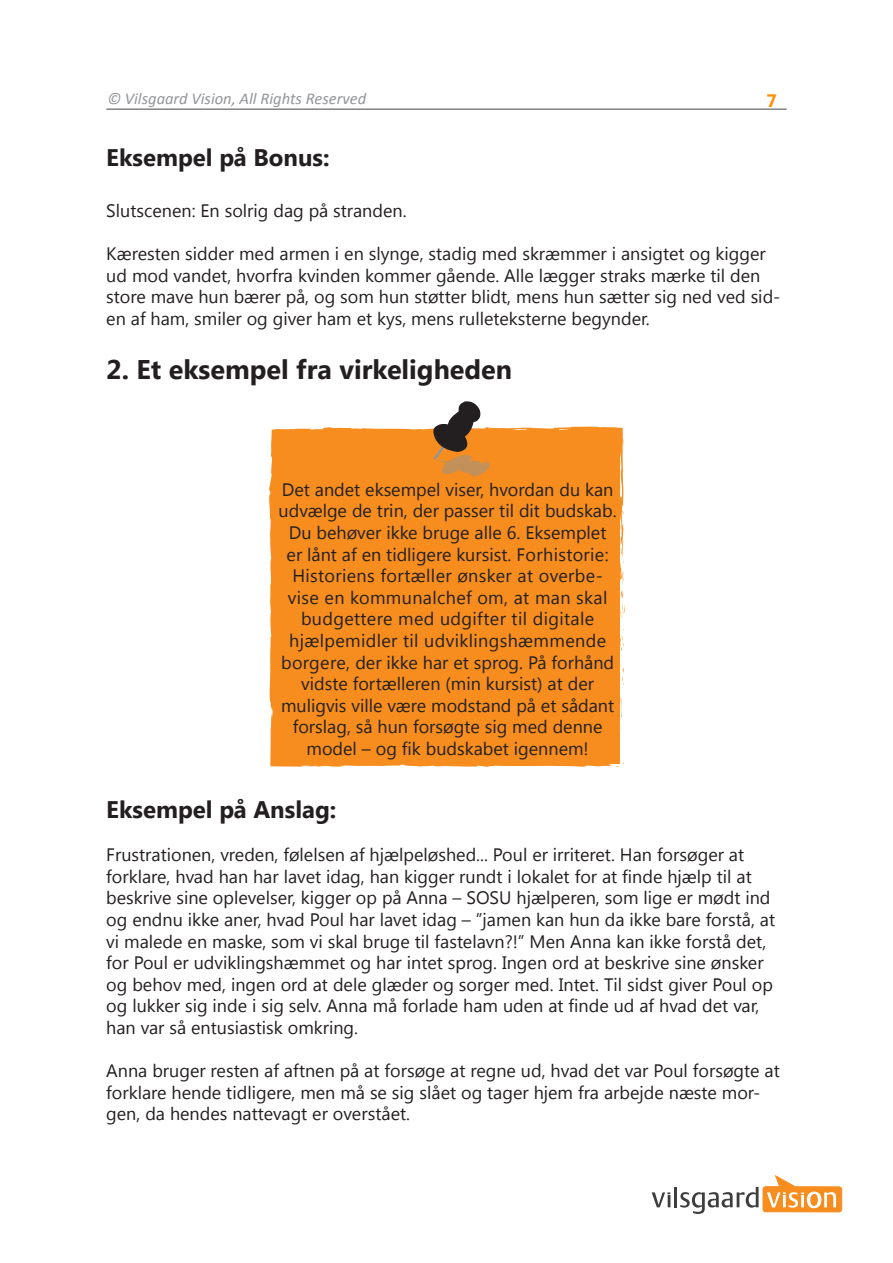
<style>
.page{position:relative;width:893px;height:1263px;background:#fff}
.page>*{position:absolute;margin:0;border:0;box-sizing:border-box;transform-origin:0 0}
.UNDEROVERSKRIFT_1{font:700 27px "Khmer UI";color:#231f20}
.Underunderoverskrift{font:700 24px "Khmer UI";color:#231f20}
.Brødtekst{font:18px/21.6px "Khmer UI";color:#231f20}
.t1{font:700 18px "Khmer UI";color:#ff8d00}
.t2{font:italic 16.5px "Calibri";color:#939598}
</style>
<div class="page">
<hr style="left:674px;top:1187px;width:3px;height:20px;background:#3e3e3f">
<svg style="left:680px;top:1175px;width:162px;height:39px"></svg>
<svg style="left:652px;top:1192px;width:18px;height:15px"></svg>
<hr style="left:106px;top:109px;width:681px;height:1px;background:#595959">
<svg style="left:623px;top:668px;width:2px;height:18px"></svg>
<div style="left:269px;top:426px;width:354px;height:341px;background:#f68d1e"></div>
<svg style="left:309px;top:431px;width:10px;height:3px"></svg>
<svg style="left:619px;top:504px;width:6px;height:148px"></svg>
<svg style="left:618px;top:439px;width:6px;height:33px"></svg>
<svg style="left:566px;top:430px;width:9px;height:4px"></svg>
<svg style="left:607px;top:760px;width:17px;height:8px"></svg>
<svg style="left:270px;top:539px;width:7px;height:14px"></svg>
<svg style="left:427px;top:401px;width:70px;height:75px"></svg>
<p class="t2" style="left:107px;top:87px;width:260px">© Vilsgaard Vision, All Rights Reserved</p>
<p class="t1" style="left:766px;top:90px;width:12px">7</p>
<p class="Underunderoverskrift" style="left:106px;top:144px;width:225px">Eksempel på Bonus:</p>
<p class="Brødtekst" style="left:106px;top:200px;width:302px">Slutscenen: En solrig dag på stranden.</p>
<p class="Brødtekst" style="left:106px;top:243px;width:676px">Kæresten sidder med armen i en slynge, stadig med skræmmer i ansigtet og kigger ud mod vandet, hvorfra kvinden kommer gående. Alle lægger straks mærke til den store mave hun bærer på, og som hun støtter blidt, mens hun sætter sig ned ved sid&shy;en af ham, smiler og giver ham et kys, mens rulleteksterne begynder.</p>
<p class="UNDEROVERSKRIFT_1" style="left:106px;top:354px;width:407px">2. Et eksempel fra virkeligheden</p>
<p class="Brødtekst" style="left:279px;top:479px;width:339px;text-align:center">Det andet eksempel viser, hvordan du kan udvælge de trin, der passer til dit budskab.<br>Du behøver ikke bruge alle 6. Eksemplet<br>er lånt af en tidligere kursist. Forhistorie:<br>Historiens fortæller ønsker at overbe-</p>
<p class="Brødtekst" style="left:281px;top:587px;width:335px;text-align:center">vise en kommunalchef om, at man skal budgettere med udgifter til digitale hjælpemidler til udviklingshæmmende borgere, der ikke har et sprog. På forhånd vidste fortælleren (min kursist) at der muligvis ville være modstand på et sådant forslag, så hun forsøgte sig med denne model – og fik budskabet igennem!</p>
<p class="Underunderoverskrift" style="left:106px;top:796px;width:232px">Eksempel på Anslag:</p>
<p class="Brødtekst" style="left:106px;top:844px;width:670px">Frustrationen, vreden, følelsen af hjælpeløshed... Poul er irriteret. Han forsøger at forklare, hvad han har lavet idag, han kigger rundt i lokalet for at finde hjælp til at beskrive sine oplevelser, kigger op på Anna – SOSU hjælperen, som lige er mødt ind og endnu ikke aner, hvad Poul har lavet idag – ”jamen kan hun da ikke bare forstå, at vi malede en maske, som vi skal bruge til fastelavn?!” Men Anna kan ikke forstå det, for Poul er udviklingshæmmet og har intet sprog. Ingen ord at beskrive sine ønsker og behov med, ingen ord at dele glæder og sorger med. Intet. Til sidst giver Poul op og lukker sig inde i sig selv. Anna må forlade ham uden at finde ud af hvad det var, han var så entusiastisk omkring.</p>
<p class="Brødtekst" style="left:106px;top:1060px;width:675px">Anna bruger resten af aftnen på at forsøge at regne ud, hvad det var Poul forsøgte at forklare hende tidligere, men må se sig slået og tager hjem fra arbejde næste mor&shy;gen, da hendes nattevagt er overstået.</p>
</div>
